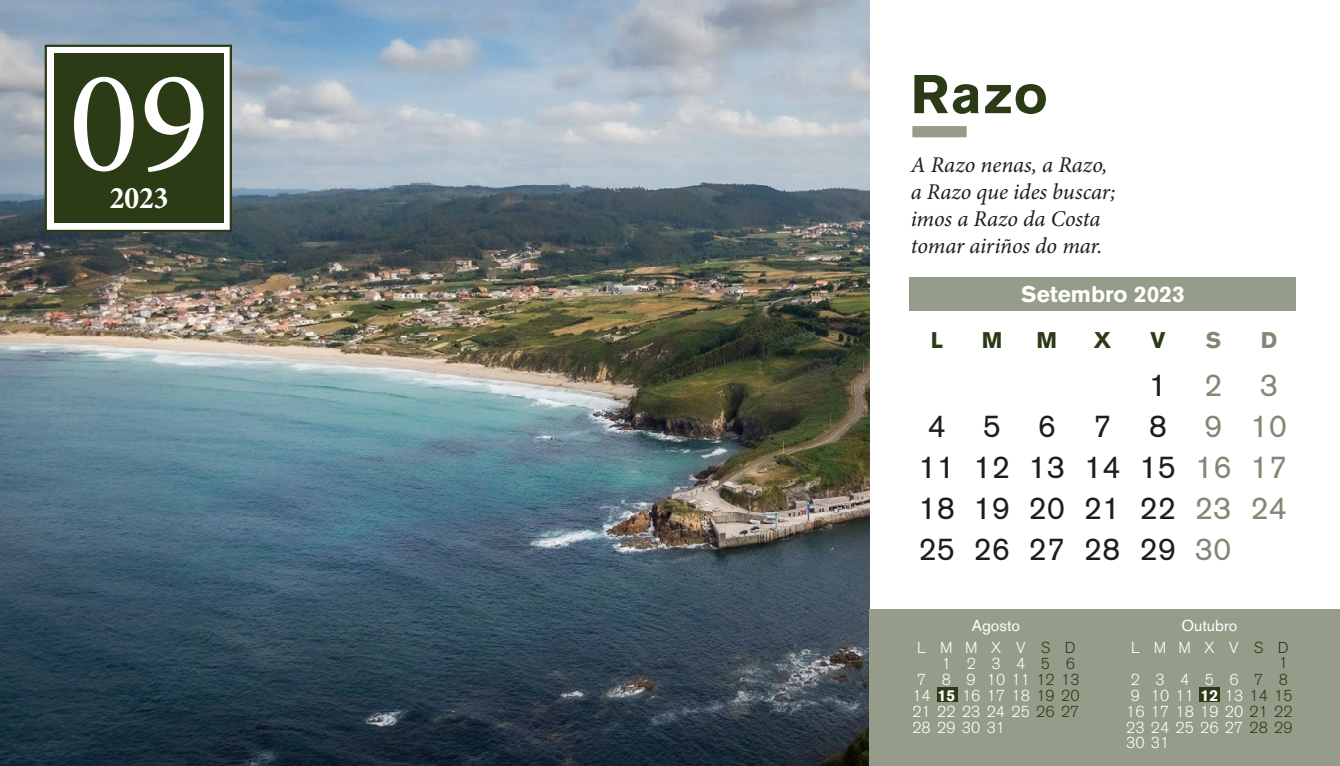
<style>
.page{position:relative;width:1340px;height:766px;background:#fff}
.page>*{position:absolute;margin:0;border:0;box-sizing:border-box;transform-origin:0 0}
.t1{font:146.25px "Minion Pro";color:#fff}
.t2{font:700 54px "Akzidenz Grotesk BQ";color:#2b3b16}
.t3{font:31.5px/41.2px "Akzidenz Grotesk BQ";color:#1d1d1b}
.t4{font:700 condensed 31.5px "Minion Pro";color:#fff}
.t5{font:italic 22.5px/27px "Minion Pro";letter-spacing:-.005em;color:#1d1d1b}
.t6{font:700 22.5px "Akzidenz Grotesk BQ";color:#fff}
.t7{font:700 22.5px "Akzidenz Grotesk BQ";color:#2b3b16}
.t8{font:700 22.5px "Akzidenz Grotesk BQ";color:#808973}
.t9{font:300 15.75px/16px "Akzidenz Grotesk BQ";color:#fff}
.t10{font:15.75px/21.8px "Akzidenz Grotesk BQ";color:#fff;text-align:center}
.s1{color:#808973}
.s2{font-weight:300}
.s3{font-weight:300;color:#2b3b16}
.s4{color:#2b3b16}
.s5{font-weight:700}
</style>
<div class="page">
<img style="left:0;top:0;width:869px;height:765px">
<div style="left:909px;top:277px;width:386px;height:34px;background:#959d8a"></div>
<div style="left:45px;top:45px;width:187px;height:187px;background:#fff;border:2px solid #2b3b16"></div>
<div style="left:54px;top:53px;width:170px;height:170px;background:#2b3b16"></div>
<div style="left:912px;top:126px;width:54px;height:11px;background:#959d8a"></div>
<div style="left:869px;top:609px;width:470px;height:156px;background:#959d8a"></div>
<div style="left:937px;top:687px;width:20px;height:15px;background:#2b3b16"></div>
<div style="left:1199px;top:687px;width:20px;height:15px;background:#2b3b16"></div>
<h1 class="t1" style="left:69px;top:25px;width:142px">09</h1>
<h3 class="t4" style="left:110px;top:176px;width:60px">2023</h3>
<h2 class="t2" style="left:910px;top:63px;width:138px">Razo</h2>
<h3 class="t5" style="left:910px;top:151px;width:206px">A Razo nenas, a Razo, a Razo que ides buscar; imos a Razo da Costa tomar airiños do mar.</h3>
<h3 class="t6" style="left:1021px;top:280px;width:165px">Setembro 2023</h3>
<h3 class="t7" style="left:931px;top:327px;width:14px">L</h3>
<h3 class="t7" style="left:981px;top:327px;width:22px">M</h3>
<h3 class="t7" style="left:1036px;top:327px;width:22px">M</h3>
<h3 class="t7" style="left:1093px;top:327px;width:19px">X</h3>
<h3 class="t7" style="left:1150px;top:327px;width:17px">V</h3>
<h3 class="t8" style="left:1205px;top:327px;width:17px">S</h3>
<h3 class="t8" style="left:1260px;top:327px;width:18px">D</h3>
<h3 class="t3" style="left:918px;top:364px;width:370px;text-indent:230px">1<span class="s1">23<br></span>45678<span class="s1">910<br></span>11 12 13 14 15 <span class="s1">16 17<br></span>18 19 20 21 22 <span class="s1">23 24<br></span>25 26 27 28 29 <span class="s1">30</span></h3>
<p class="t10" style="left:917px;top:614px;width:160px">Agosto<br><span class="s2">LMMXV</span><span class="s3">SD</span></p>
<p class="t9" style="left:912px;top:655px;width:169px;text-indent:29px">1234<span class="s4">56<br></span>7 8 9 1011<span class="s4">1213<br></span>14 <span class="s5">15</span> 16 17 18 <span class="s4">19 20<br></span>21 22 23 24 25 <span class="s4">26 27<br></span>28 29 30 31</p>
<p class="t10" style="left:1130px;top:614px;width:159px">Outubro<br><span class="s2">LMMXV</span><span class="s3">SD</span></p>
<p class="t9" style="left:1126px;top:655px;width:168px;text-indent:152px"><span class="s4">1<br></span>23456<span class="s4">78<br></span>9 10 11 <span class="s5">12</span> 13 <span class="s4">14 15<br></span>16 17 18 19 20 <span class="s4">21 22<br></span>23 24 25 26 27 <span class="s4">28 29<br></span>30 31</p>
</div>
